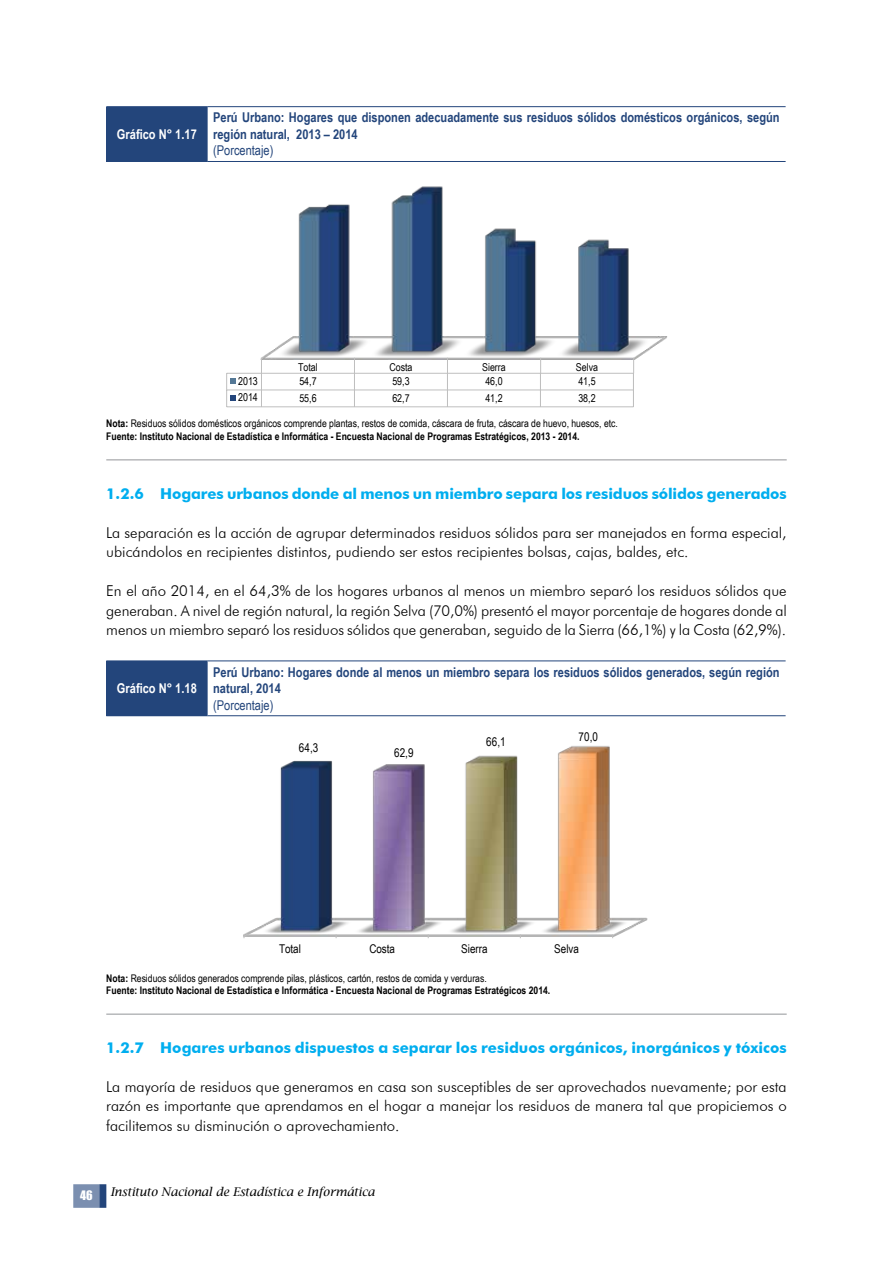
<style>
.page{position:relative;width:893px;height:1263px;background:#fff}
.page>*{position:absolute;margin:0;border:0;box-sizing:border-box;transform-origin:0 0}
.t1{font:300 15px/19.5px "Futura BT";color:#000;text-align:justify}
.t2{font:700 15px "Futura BT";color:#00aeef}
.t3{font:700 13.5px/16.5px "Arial Narrow";color:#23457b}
.t4{font:700 13.5px "Arial Narrow";color:#fff}
.t5{font:13.5px "Arial Narrow";color:#23457b}
.t6{font:italic 12px "Lucida Bright";color:#000}
.t7{font:12px "Arial Narrow";letter-spacing:-.005em;color:#000}
.t8{font:12px "Impact";color:#fff}
.t9{font:10.8px "Arial Narrow";letter-spacing:-.01em;color:#000}
.t10{font:10.5px/12.6px "Arial Narrow";color:#000}
.t11{font:700 10.5px/12.6px "Arial Narrow";color:#000}
.s1{font-weight:700}
.s2{font-weight:400}
</style>
<div class="page">
<div style="left:73px;top:1184px;width:27px;height:24px;background:#7b8fb0;border:2px solid #7b8fb0"></div>
<svg style="left:99px;top:1184px;width:7px;height:24px"></svg>
<div style="left:107px;top:107px;width:100px;height:54px;background:#23457b"></div>
<hr style="left:106px;top:106px;width:101px;height:1px;background:#23457b">
<hr style="left:106px;top:107px;width:1px;height:54px;background:#23457b">
<hr style="left:207px;top:106px;width:579px;height:1px;background:#23457b">
<hr style="left:207px;top:107px;width:1px;height:54px;background:#23457b">
<hr style="left:106px;top:161px;width:101px;height:1px;background:#23457b">
<hr style="left:207px;top:161px;width:579px;height:1px;background:#23457b">
<img style="left:260px;top:186px;width:408px;height:174px">
<hr style="left:227px;top:373px;width:406px;height:1px;background:#bfbfbf">
<hr style="left:227px;top:389px;width:406px;height:1px;background:#bfbfbf">
<hr style="left:227px;top:406px;width:406px;height:1px;background:#bfbfbf">
<svg style="left:261px;top:358px;width:1px;height:48px"></svg>
<svg style="left:354px;top:358px;width:1px;height:48px"></svg>
<svg style="left:447px;top:358px;width:1px;height:48px"></svg>
<svg style="left:540px;top:358px;width:1px;height:48px"></svg>
<svg style="left:633px;top:358px;width:1px;height:49px"></svg>
<svg style="left:226px;top:373px;width:10px;height:34px"></svg>
<hr style="left:106px;top:459px;width:681px;height:1px;background:#939598">
<div style="left:107px;top:661px;width:100px;height:55px;background:#23457b"></div>
<hr style="left:106px;top:660px;width:101px;height:1px;background:#23457b">
<hr style="left:106px;top:661px;width:1px;height:54px;background:#23457b">
<hr style="left:207px;top:660px;width:579px;height:1px;background:#23457b">
<hr style="left:207px;top:661px;width:1px;height:54px;background:#23457b">
<hr style="left:106px;top:715px;width:101px;height:1px;background:#23457b">
<hr style="left:207px;top:715px;width:579px;height:1px;background:#23457b">
<img style="left:244px;top:746px;width:404px;height:191px">
<hr style="left:106px;top:1014px;width:681px;height:1px;background:#939598">
<p class="t4" style="left:117px;top:124px;width:81px">Gráfico N° 1.17</p>
<p class="t3" style="left:213px;top:109px;width:568px">Perú Urbano: Hogares que disponen adecuadamente sus residuos sólidos domésticos orgánicos, según región natural, 2013 – 2014</p>
<p class="t5" style="left:213px;top:141px;width:62px">(Porcentaje)</p>
<p class="t9" style="left:298px;top:359px;width:21px">Total</p>
<p class="t9" style="left:389px;top:359px;width:25px">Costa</p>
<p class="t9" style="left:482px;top:359px;width:25px">Sierra</p>
<p class="t9" style="left:576px;top:359px;width:24px">Selva</p>
<p class="t9" style="left:238px;top:373px;width:21px">2013</p>
<p class="t9" style="left:299px;top:373px;width:19px">54,7</p>
<p class="t9" style="left:392px;top:373px;width:19px">59,3</p>
<p class="t9" style="left:485px;top:373px;width:19px">46,0</p>
<p class="t9" style="left:578px;top:373px;width:19px">41,5</p>
<p class="t9" style="left:238px;top:390px;width:21px">2014</p>
<p class="t9" style="left:299px;top:390px;width:19px">55,6</p>
<p class="t9" style="left:392px;top:390px;width:19px">62,7</p>
<p class="t9" style="left:485px;top:390px;width:19px">41,2</p>
<p class="t9" style="left:578px;top:390px;width:19px">38,2</p>
<p class="t10" style="left:106px;top:417px;width:513px"><span class="s1">Nota:</span> Residuos sólidos domésticos orgánicos comprende plantas, restos de comida, cáscara de fruta, cáscara de huevo, huesos, etc.<br><span class="s1">Fuente: Instituto Nacional de Estadística e Informática - Encuesta Nacional de Programas Estratégicos, 2013 - 2014.</span></p>
<p class="t2" style="left:106px;top:484px;width:682px">1.2.6 Hogares urbanos donde al menos un miembro separa los residuos sólidos generados</p>
<p class="t1" style="left:106px;top:522px;width:682px">La separación es la acción de agrupar determinados residuos sólidos para ser manejados en forma especial, ubicándolos en recipientes distintos, pudiendo ser estos recipientes bolsas, cajas, baldes, etc.</p>
<p class="t1" style="left:106px;top:581px;width:682px">En el año 2014, en el 64,3% de los hogares urbanos al menos un miembro separó los residuos sólidos que generaban. A nivel de región natural, la región Selva (70,0%) presentó el mayor porcentaje de hogares donde al menos un miembro separó los residuos sólidos que generaban, seguido de la Sierra (66,1%) y la Costa (62,9%).</p>
<p class="t4" style="left:117px;top:678px;width:81px">Gráfico N° 1.18</p>
<p class="t3" style="left:213px;top:663px;width:568px">Perú Urbano: Hogares donde al menos un miembro separa los residuos sólidos generados, según región natural, 2014</p>
<p class="t5" style="left:213px;top:695px;width:62px">(Porcentaje)</p>
<p class="t7" style="left:299px;top:739px;width:21px">64,3</p>
<p class="t7" style="left:394px;top:744px;width:21px">62,9</p>
<p class="t7" style="left:486px;top:733px;width:21px">66,1</p>
<p class="t7" style="left:578px;top:728px;width:21px">70,0</p>
<p class="t7" style="left:279px;top:940px;width:23px">Total</p>
<p class="t7" style="left:369px;top:940px;width:27px">Costa</p>
<p class="t7" style="left:461px;top:940px;width:28px">Sierra</p>
<p class="t7" style="left:554px;top:940px;width:26px">Selva</p>
<p class="t11" style="left:106px;top:971px;width:446px">Nota: <span class="s2">Residuos sólidos generados comprende pilas, plásticos, cartón, restos de comida y verduras.<br></span>Fuente: Instituto Nacional de Estadística e Informática - Encuesta Nacional de Programas Estratégicos 2014.</p>
<p class="t2" style="left:106px;top:1038px;width:682px">1.2.7 Hogares urbanos dispuestos a separar los residuos orgánicos, inorgánicos y tóxicos</p>
<p class="t1" style="left:106px;top:1076px;width:682px">La mayoría de residuos que generamos en casa son susceptibles de ser aprovechados nuevamente; por esta razón es importante que aprendamos en el hogar a manejar los residuos de manera tal que propiciemos o facilitemos su disminución o aprovechamiento.</p>
<p class="t8" style="left:80px;top:1186px;width:14px">46</p>
<p class="t6" style="left:110px;top:1184px;width:266px">Instituto Nacional de Estadística e Informática</p>
</div>
